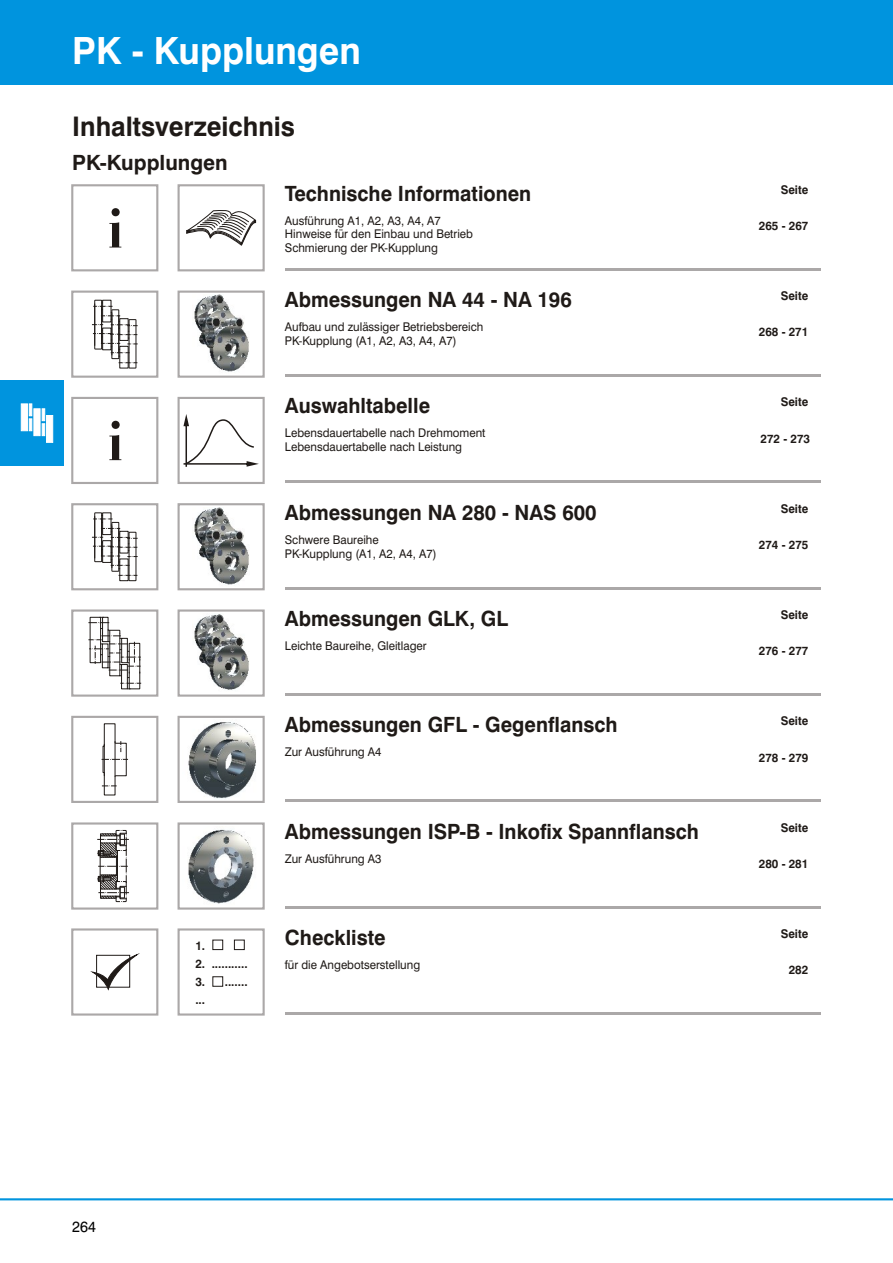
<style>
.page{position:relative;width:893px;height:1263px;background:#fff}
.page>*{position:absolute;margin:0;border:0;box-sizing:border-box;transform-origin:0 0}
.t1{font:700 condensed 58.65px "Bauer Bodoni BT";color:#1f1a17}
.t2{font:700 37.5px "Swiss 721 BT";color:#fff;scale:.96 1}
.t3{font:700 27px "Swiss 721 BT";color:#1f1a17;scale:.96 1}
.t4{font:700 21px "Swiss 721 BT";color:#1f1a17;scale:.96 1}
.t5{font:700 21px "Swiss 721 BT";color:#1f1a17}
.t6{font:15px "Swiss 721 BT";color:#000;scale:.96 1}
.t7{font:12px/13.8px "Swiss 721 BT";color:#1f1a17;scale:.96 1}
.t8{font:700 12px/18px "Swiss 721 BT";color:#1f1a17;scale:.96 1}
</style>
<div class="page">
<hr style="left:285px;top:268px;width:536px;height:2px;background:#aba8a8">
<hr style="left:285px;top:374px;width:536px;height:3px;background:#aba8a8">
<hr style="left:285px;top:481px;width:536px;height:2px;background:#aba8a8">
<hr style="left:285px;top:587px;width:536px;height:2px;background:#aba8a8">
<hr style="left:285px;top:693px;width:536px;height:3px;background:#aba8a8">
<hr style="left:285px;top:800px;width:536px;height:2px;background:#aba8a8">
<hr style="left:285px;top:906px;width:536px;height:2px;background:#aba8a8">
<hr style="left:285px;top:1012px;width:536px;height:2px;background:#aba8a8">
<div style="left:0;top:0;width:893px;height:85px;background:#0094de"></div>
<hr style="left:0;top:1198px;width:893px;height:2px;background:#0094de">
<div style="left:0;top:381px;width:64px;height:85px;background:#0094de"></div>
<svg style="left:21px;top:403px;width:32px;height:40px"></svg>
<div style="left:71px;top:184px;width:87px;height:87px;border:2px solid #aba8a8"></div>
<div style="left:178px;top:184px;width:87px;height:87px;border:2px solid #aba8a8"></div>
<div style="left:71px;top:291px;width:87px;height:87px;border:2px solid #aba8a8"></div>
<div style="left:178px;top:291px;width:87px;height:87px;border:2px solid #aba8a8"></div>
<div style="left:71px;top:397px;width:87px;height:87px;border:2px solid #aba8a8"></div>
<div style="left:178px;top:397px;width:87px;height:87px;border:2px solid #aba8a8"></div>
<div style="left:71px;top:503px;width:87px;height:87px;border:2px solid #aba8a8"></div>
<div style="left:178px;top:503px;width:87px;height:87px;border:2px solid #aba8a8"></div>
<svg style="left:186px;top:210px;width:71px;height:36px"></svg>
<div style="left:71px;top:609px;width:87px;height:88px;border:2px solid #aba8a8"></div>
<div style="left:178px;top:609px;width:87px;height:88px;border:2px solid #aba8a8"></div>
<div style="left:71px;top:716px;width:87px;height:87px;border:2px solid #aba8a8"></div>
<div style="left:178px;top:716px;width:87px;height:87px;border:2px solid #aba8a8"></div>
<div style="left:71px;top:822px;width:87px;height:88px;border:2px solid #aba8a8"></div>
<div style="left:178px;top:822px;width:87px;height:88px;border:2px solid #aba8a8"></div>
<div style="left:71px;top:928px;width:87px;height:87px;border:2px solid #aba8a8"></div>
<div style="left:178px;top:928px;width:87px;height:87px;border:2px solid #aba8a8"></div>
<div style="left:129px;top:319px;width:7px;height:49px;border:1px solid #1f1a17"></div>
<svg style="left:92px;top:300px;width:46px;height:64px"></svg>
<div style="left:120px;top:559px;width:8px;height:22px;border:1px solid #1f1a17"></div>
<div style="left:129px;top:532px;width:7px;height:49px;border:1px solid #1f1a17"></div>
<svg style="left:92px;top:512px;width:46px;height:65px"></svg>
<svg style="left:183px;top:414px;width:76px;height:53px"></svg>
<svg style="left:88px;top:617px;width:53px;height:73px"></svg>
<svg style="left:102px;top:723px;width:26px;height:72px"></svg>
<hr style="left:104px;top:744px;width:1px;height:32px;background:#1f1a17">
<hr style="left:115px;top:741px;width:1px;height:35px;background:#1f1a17">
<hr style="left:98px;top:892px;width:31px;height:1px;background:#1f1a17">
<hr style="left:97px;top:839px;width:32px;height:1px;background:#1f1a17">
<svg style="left:97px;top:830px;width:31px;height:73px"></svg>
<div style="left:120px;top:887px;width:5px;height:11px;border:1px solid #1f1a17"></div>
<svg style="left:92px;top:953px;width:48px;height:37px"></svg>
<div style="left:96px;top:955px;width:34px;height:32px;border:1px solid #1f1a17"></div>
<div style="left:212px;top:940px;width:11px;height:10px;border:1px solid #1f1a17"></div>
<div style="left:234px;top:940px;width:11px;height:10px;border:1px solid #1f1a17"></div>
<div style="left:212px;top:976px;width:11px;height:11px;border:1px solid #1f1a17"></div>
<img style="left:194px;top:295px;width:55px;height:77px">
<img style="left:194px;top:507px;width:55px;height:78px">
<img style="left:194px;top:614px;width:55px;height:76px">
<img style="left:188px;top:829px;width:66px;height:75px">
<img style="left:188px;top:722px;width:68px;height:77px">
<h2 class="t2" style="left:72px;top:35px;width:302px">PK - Kupplungen</h2>
<h3 class="t3" style="left:72px;top:116px;width:233px">Inhaltsverzeichnis</h3>
<h3 class="t5" style="left:72px;top:154px;width:157px">PK-Kupplungen</h3>
<h1 class="t1" style="left:108px;top:203px;width:16px">i</h1>
<h1 class="t1" style="left:108px;top:416px;width:16px">i</h1>
<p class="t8" style="left:195px;top:938px;width:12px">1.</p>
<p class="t8" style="left:195px;top:956px;width:56px">2. ...........</p>
<p class="t8" style="left:195px;top:974px;width:56px">3. ....... ...</p>
<h3 class="t4" style="left:285px;top:185px;width:258px">Technische Informationen</h3>
<p class="t7" style="left:285px;top:215px;width:197px">Ausführung A1, A2, A3, A4, A7<br>Hinweise für den Einbau und Betrieb<br>Schmierung der PK-Kupplung</p>
<h3 class="t4" style="left:285px;top:291px;width:300px">Abmessungen NA 44 - NA 196</h3>
<p class="t7" style="left:285px;top:321px;width:208px">Aufbau und zulässiger Betriebsbereich<br>PK-Kupplung (A1, A2, A3, A4, A7)</p>
<h3 class="t4" style="left:285px;top:397px;width:153px">Auswahltabelle</h3>
<p class="t7" style="left:285px;top:427px;width:210px">Lebensdauertabelle nach Drehmoment<br>Lebensdauertabelle nach Leistung</p>
<h3 class="t4" style="left:285px;top:504px;width:326px">Abmessungen NA 280 - NAS 600</h3>
<p class="t7" style="left:285px;top:534px;width:159px">Schwere Baureihe<br>PK-Kupplung (A1, A2, A4, A7)</p>
<h3 class="t4" style="left:285px;top:610px;width:234px">Abmessungen GLK, GL</h3>
<p class="t7" style="left:285px;top:640px;width:149px">Leichte Baureihe, Gleitlager</p>
<h3 class="t4" style="left:285px;top:716px;width:348px">Abmessungen GFL - Gegenflansch</h3>
<p class="t7" style="left:285px;top:746px;width:102px">Zur Ausführung A4</p>
<h3 class="t4" style="left:285px;top:823px;width:433px">Abmessungen ISP-B - Inkofix Spannflansch</h3>
<p class="t7" style="left:285px;top:853px;width:102px">Zur Ausführung A3</p>
<h3 class="t4" style="left:285px;top:929px;width:106px">Checkliste</h3>
<p class="t7" style="left:285px;top:959px;width:142px">für die Angebotserstellung</p>
<p class="t8" style="left:781px;top:182px;width:30px">Seite</p>
<p class="t8" style="left:759px;top:218px;width:53px">265 - 267</p>
<p class="t8" style="left:781px;top:288px;width:30px">Seite</p>
<p class="t8" style="left:759px;top:324px;width:53px">268 - 271</p>
<p class="t8" style="left:781px;top:394px;width:30px">Seite</p>
<p class="t8" style="left:760px;top:431px;width:53px">272 - 273</p>
<p class="t8" style="left:781px;top:501px;width:30px">Seite</p>
<p class="t8" style="left:759px;top:537px;width:53px">274 - 275</p>
<p class="t8" style="left:781px;top:607px;width:30px">Seite</p>
<p class="t8" style="left:759px;top:643px;width:53px">276 - 277</p>
<p class="t8" style="left:781px;top:713px;width:30px">Seite</p>
<p class="t8" style="left:759px;top:749px;width:53px">278 - 279</p>
<p class="t8" style="left:781px;top:820px;width:30px">Seite</p>
<p class="t8" style="left:759px;top:856px;width:53px">280 - 281</p>
<p class="t8" style="left:781px;top:926px;width:30px">Seite</p>
<p class="t8" style="left:789px;top:962px;width:22px">282</p>
<p class="t6" style="left:72px;top:1221px;width:26px">264</p>
</div>
